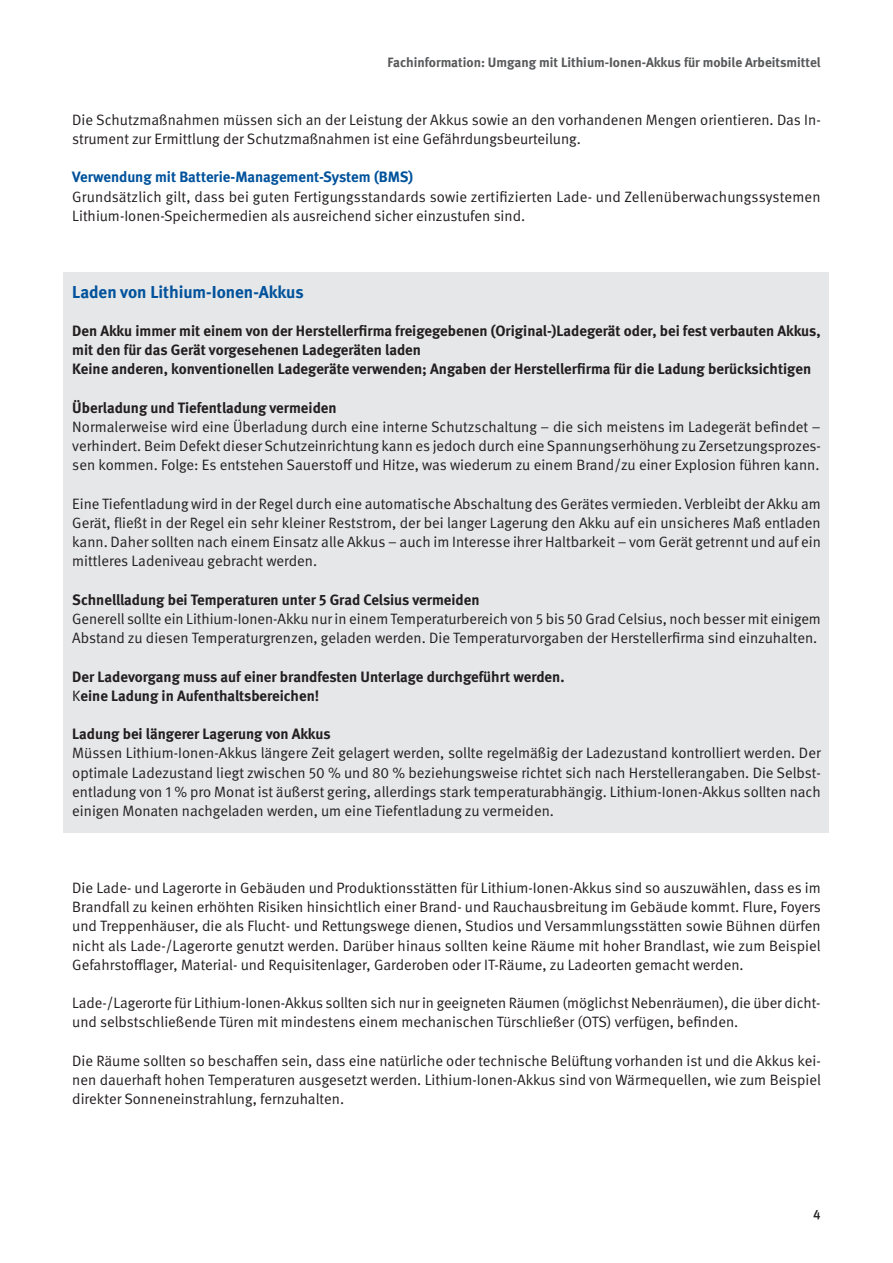
<style>
.page{position:relative;width:893px;height:1263px;background:#fff}
.page>*{position:absolute;margin:0;border:0;box-sizing:border-box;transform-origin:0 0}
._01_Überschriften_Zwischenüberschrift_Bla{font:700 17.25px "DGUV Meta";color:#00529c}
._02_Fließtext_Fließtext{font:15px/19.2px "DGUV Meta";color:#231f20;text-align:justify}
._02_Fließtext_Fließtext-2{font:700 15px/19.2px "DGUV Meta";color:#231f20}
._01_Überschriften_Zwischenüberschrift_Bla-2{font:700 15px "DGUV Meta";color:#00529c}
.t1{font:700 13.5px "DGUV Meta";color:#58595b}
.t2{font:500 13.5px "DGUV Meta";color:#231f20}
.s1{font-weight:400}
</style>
<div class="page">
<div style="left:64px;top:272px;width:765px;height:43px;background:#e6e7e8"></div>
<div style="left:64px;top:312px;width:765px;height:60px;background:#e6e7e8"></div>
<div style="left:64px;top:350px;width:765px;height:41px;background:#e6e7e8"></div>
<div style="left:64px;top:389px;width:765px;height:40px;background:#e6e7e8"></div>
<div style="left:64px;top:408px;width:765px;height:79px;background:#e6e7e8"></div>
<div style="left:64px;top:485px;width:765px;height:98px;background:#e6e7e8"></div>
<div style="left:64px;top:581px;width:765px;height:40px;background:#e6e7e8"></div>
<div style="left:64px;top:600px;width:765px;height:60px;background:#e6e7e8"></div>
<div style="left:64px;top:658px;width:765px;height:59px;background:#e6e7e8"></div>
<div style="left:64px;top:715px;width:765px;height:41px;background:#e6e7e8"></div>
<div style="left:64px;top:734px;width:765px;height:98px;background:#e6e7e8"></div>
<p class="t1" style="left:388px;top:54px;width:435px">Fachinformation: Umgang mit Lithium-Ionen-Akkus für mobile Arbeitsmittel</p>
<p class="_02_Fließtext_Fließtext" style="left:72px;top:110px;width:750px">Die Schutzmaßnahmen müssen sich an der Leistung der Akkus sowie an den vorhandenen Mengen orientieren. Das In&shy;strument zur Ermittlung der Schutzmaßnahmen ist eine Gefährdungsbeurteilung.</p>
<h2 class="_01_Überschriften_Zwischenüberschrift_Bla-2" style="left:72px;top:168px;width:342px">Verwendung mit Batterie-Management-System (BMS)</h2>
<p class="_02_Fließtext_Fließtext" style="left:72px;top:187px;width:750px">Grundsätzlich gilt, dass bei guten Fertigungsstandards sowie zertifizierten Lade- und Zellenüberwachungssystemen<br>Lithium-Ionen-Speichermedien als ausreichend sicher einzustufen sind.</p>
<p class="_01_Überschriften_Zwischenüberschrift_Bla" style="left:72px;top:281px;width:233px">Laden von Lithium-Ionen-Akkus</p>
<p class="_02_Fließtext_Fließtext-2" style="left:72px;top:322px;width:750px">Den Akku immer mit einem von der Herstellerfirma freigegebenen (Original-)Ladegerät oder, bei fest verbauten Akkus, mit den für das Gerät vorgesehenen Ladegeräten laden</p>
<p class="_02_Fließtext_Fließtext-2" style="left:72px;top:360px;width:740px">Keine anderen, konventionellen Ladegeräte verwenden; Angaben der Herstellerfirma für die Ladung berücksichtigen</p>
<p class="_02_Fließtext_Fließtext-2" style="left:72px;top:398px;width:266px">Überladung und Tiefentladung vermeiden</p>
<p class="_02_Fließtext_Fließtext" style="left:72px;top:418px;width:750px">Normalerweise wird eine Überladung durch eine interne Schutzschaltung – die sich meistens im Ladegerät befindet – verhindert. Beim Defekt dieser Schutzeinrichtung kann es jedoch durch eine Spannungserhöhung zu Zersetzungsprozes&shy;sen kommen. Folge: Es entstehen Sauerstoff und Hitze, was wiederum zu einem Brand/zu einer Explosion führen kann.</p>
<p class="_02_Fließtext_Fließtext" style="left:72px;top:494px;width:750px">Eine Tiefentladung wird in der Regel durch eine automatische Abschaltung des Gerätes vermieden. Verbleibt der Akku am Gerät, fließt in der Regel ein sehr kleiner Reststrom, der bei langer Lagerung den Akku auf ein unsicheres Maß entladen kann. Daher sollten nach einem Einsatz alle Akkus – auch im Interesse ihrer Haltbarkeit – vom Gerät getrennt und auf ein mittleres Ladeniveau gebracht werden.</p>
<p class="_02_Fließtext_Fließtext-2" style="left:72px;top:590px;width:409px">Schnellladung bei Temperaturen unter 5 Grad Celsius vermeiden</p>
<p class="_02_Fließtext_Fließtext" style="left:72px;top:610px;width:750px">Generell sollte ein Lithium-Ionen-Akku nur in einem Temperaturbereich von 5 bis 50 Grad Celsius, noch besser mit einigem<br>Abstand zu diesen Temperaturgrenzen, geladen werden. Die Temperaturvorgaben der Herstellerfirma sind einzuhalten.</p>
<p class="_02_Fließtext_Fließtext-2" style="left:72px;top:667px;width:494px">Der Ladevorgang muss auf einer brandfesten Unterlage durchgeführt werden.<br><span class="s1">K</span>eine Ladung in Aufenthaltsbereichen!</p>
<p class="_02_Fließtext_Fließtext-2" style="left:72px;top:725px;width:260px">Ladung bei längerer Lagerung von Akkus</p>
<p class="_02_Fließtext_Fließtext" style="left:72px;top:744px;width:750px">Müssen Lithium-Ionen-Akkus längere Zeit gelagert werden, sollte regelmäßig der Ladezustand kontrolliert werden. Der optimale Ladezustand liegt zwischen 50 % und 80 % beziehungsweise richtet sich nach Herstellerangaben. Die Selbst&shy;entladung von 1 % pro Monat ist äußerst gering, allerdings stark temperaturabhängig. Lithium-Ionen-Akkus sollten nach einigen Monaten nachgeladen werden, um eine Tiefentladung zu vermeiden.</p>
<p class="_02_Fließtext_Fließtext" style="left:72px;top:878px;width:750px">Die Lade- und Lagerorte in Gebäuden und Produktionsstätten für Lithium-Ionen-Akkus sind so auszuwählen, dass es im Brandfall zu keinen erhöhten Risiken hinsichtlich einer Brand- und Rauchausbreitung im Gebäude kommt. Flure, Foyers und Treppenhäuser, die als Flucht- und Rettungswege dienen, Studios und Versammlungsstätten sowie Bühnen dürfen nicht als Lade-/Lagerorte genutzt werden. Darüber hinaus sollten keine Räume mit hoher Brandlast, wie zum Beispiel Gefahrstofflager, Material- und Requisitenlager, Garderoben oder IT-Räume, zu Ladeorten gemacht werden.</p>
<p class="_02_Fließtext_Fließtext" style="left:72px;top:994px;width:750px">Lade-/Lagerorte für Lithium-Ionen-Akkus sollten sich nur in geeigneten Räumen (möglichst Nebenräumen), die über dicht&shy;und selbstschließende Türen mit mindestens einem mechanischen Türschließer (OTS) verfügen, befinden.</p>
<p class="_02_Fließtext_Fließtext" style="left:72px;top:1051px;width:750px">Die Räume sollten so beschaffen sein, dass eine natürliche oder technische Belüftung vorhanden ist und die Akkus kei&shy;nen dauerhaft hohen Temperaturen ausgesetzt werden. Lithium-Ionen-Akkus sind von Wärmequellen, wie zum Beispiel direkter Sonneneinstrahlung, fernzuhalten.</p>
<p class="t2" style="left:813px;top:1207px;width:9px">4</p>
</div>
